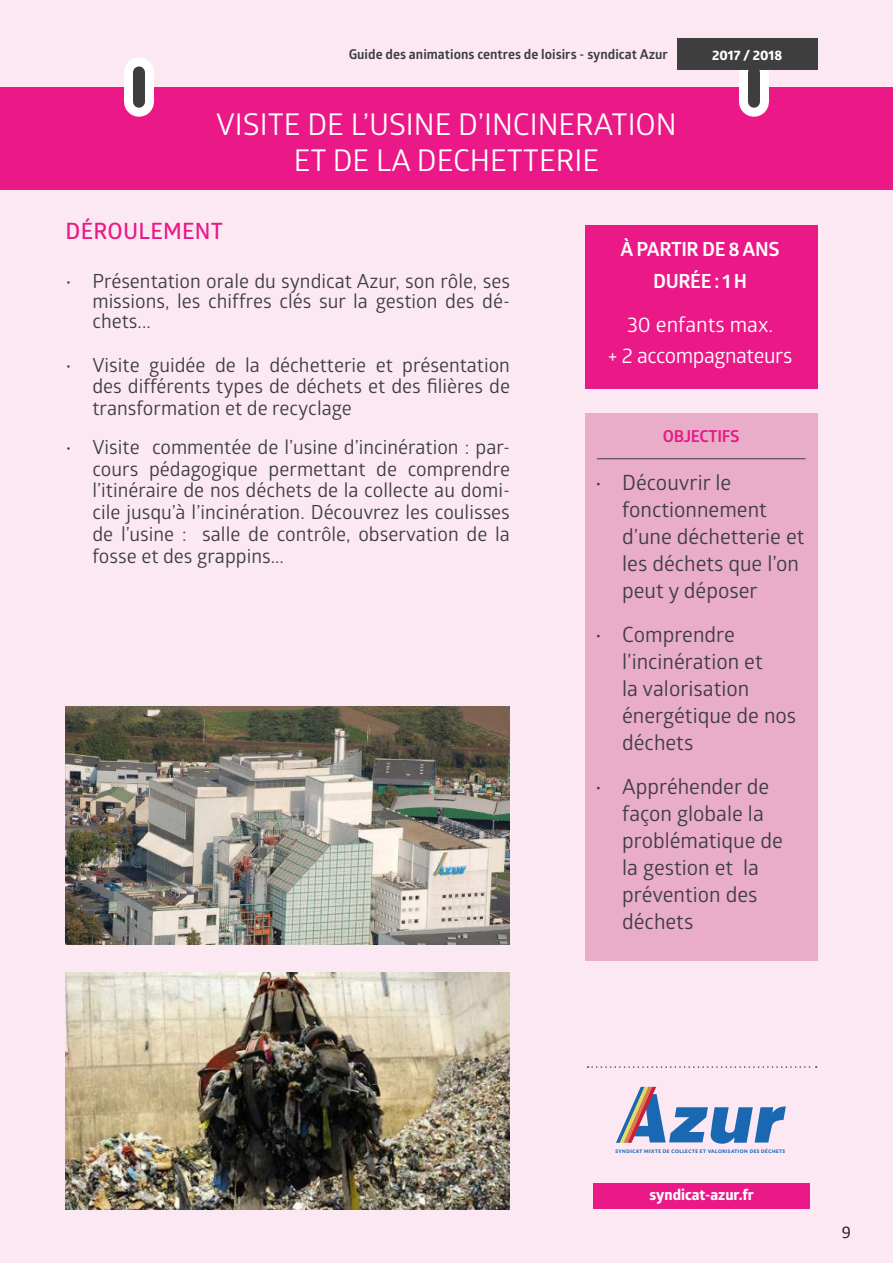
<style>
.page{position:relative;width:893px;height:1263px;background:#fce8f3}
.page>*{position:absolute;margin:0;border:0;box-sizing:border-box;transform-origin:0 0}
.t1{font:30px/36px "Glober";color:#fff;text-align:center}
.t2{font:600 22.5px "Glober";letter-spacing:.01em;color:#ea1987}
.t3{font:21px/27px "Glober";color:#3e3e3f}
.t4{font:21px/31.2px "Glober";letter-spacing:-.02em;color:#fff;text-align:center}
.t5{font:19.5px/21.8px "Glober";color:#3e3e3f;text-align:justify}
.t6{font:700 19.5px/32.2px "Glober";letter-spacing:-.02em;color:#fff;text-align:center}
.t7{font:18px "Calibri";color:#231f20}
.t8{font:700 16.5px "Glober";letter-spacing:-.02em;color:#ea1986}
.t9{font:700 15px "Globerx";color:#fff}
.t10{font:700 13.5px "Glober";color:#3e3e3f}
.t11{font:700 13.5px "Globerx";color:#fff}
.t12{font:900 4.8px "Lato";letter-spacing:.1em;color:#1a67b2}
</style>
<div class="page">
<div style="left:585px;top:414px;width:233px;height:547px;background:#e9acc9"></div>
<div style="left:0;top:87px;width:893px;height:103px;background:#ea1987"></div>
<div style="left:124px;top:72px;width:30px;height:30px;background:#fff"></div>
<div style="left:133px;top:72px;width:12px;height:30px;background:#3e3e3f"></div>
<div style="left:739px;top:72px;width:30px;height:30px;background:#fff"></div>
<div style="left:748px;top:72px;width:12px;height:30px;background:#3e3e3f"></div>
<hr style="left:597px;top:458px;width:208px;height:1px;background:#3e3e3f">
<div style="left:585px;top:225px;width:233px;height:164px;background:#ea1987"></div>
<img style="left:65px;top:707px;width:445px;height:237px">
<img style="left:65px;top:972px;width:445px;height:237px">
<svg style="left:616px;top:1087px;width:170px;height:57px"></svg>
<svg style="left:588px;top:1066px;width:229px;height:2px"></svg>
<div style="left:593px;top:1183px;width:217px;height:25px;background:#ea1987"></div>
<div style="left:677px;top:38px;width:141px;height:32px;background:#3e3e3f"></div>
<p class="t10" style="left:349px;top:45px;width:321px">Guide des animations centres de loisirs - syndicat Azur</p>
<p class="t11" style="left:712px;top:46px;width:72px">2017 / 2018</p>
<h1 class="t1" style="left:216px;top:105px;width:462px">VISITE DE L’USINE D’INCINERATION<br>ET DE LA DECHETTERIE</h1>
<p class="t2" style="left:66px;top:215px;width:159px">DÉROULEMENT</p>
<p class="t5" style="left:92px;top:270px;width:419px;line-height:20.2px;text-indent:-27px">• Présentation orale du syndicat Azur, son rôle, ses missions, les chiffres clés sur la gestion des dé&shy;chets...</p>
<p class="t5" style="left:92px;top:353px;width:419px;text-indent:-27px">• Visite guidée de la déchetterie et présentation des différents types de déchets et des filières de transformation et de recyclage</p>
<p class="t5" style="left:92px;top:435px;width:419px;text-indent:-27px">• Visite commentée de l’usine d’incinération : par&shy;cours pédagogique permettant de comprendre l’itinéraire de nos déchets de la collecte au domi&shy;cile jusqu’à l’incinération. Découvrez les coulisses de l’usine : salle de contrôle, observation de la fosse et des grappins...</p>
<p class="t6" style="left:621px;top:232px;width:161px">À PARTIR DE 8 ANS<br>DURÉE : 1 H</p>
<p class="t4" style="left:608px;top:308px;width:186px">30 enfants max.<br>+ 2 accompagnateurs</p>
<p class="t8" style="left:663px;top:424px;width:78px">OBJECTIFS</p>
<p class="t3" style="left:622px;top:468px;width:184px;text-indent:-27px">• Découvrir le fonctionnement d’une déchetterie et les déchets que l’on peut y déposer</p>
<p class="t3" style="left:622px;top:620px;width:176px;text-indent:-27px">• Comprendre l’incinération et<br>la valorisation énergétique de nos déchets</p>
<p class="t3" style="left:622px;top:772px;width:162px;text-indent:-27px">• Appréhender de façon globale la problématique de la gestion et la prévention des déchets</p>
<p class="t12" style="left:615px;top:1149px;width:171px">SYNDICAT MIXTE DE COLLECTE ET VALORISATION DES DÉCHETS</p>
<p class="t9" style="left:650px;top:1184px;width:106px">syndicat-azur.fr</p>
<p class="t7" style="left:842px;top:1221px;width:11px">9</p>
</div>
